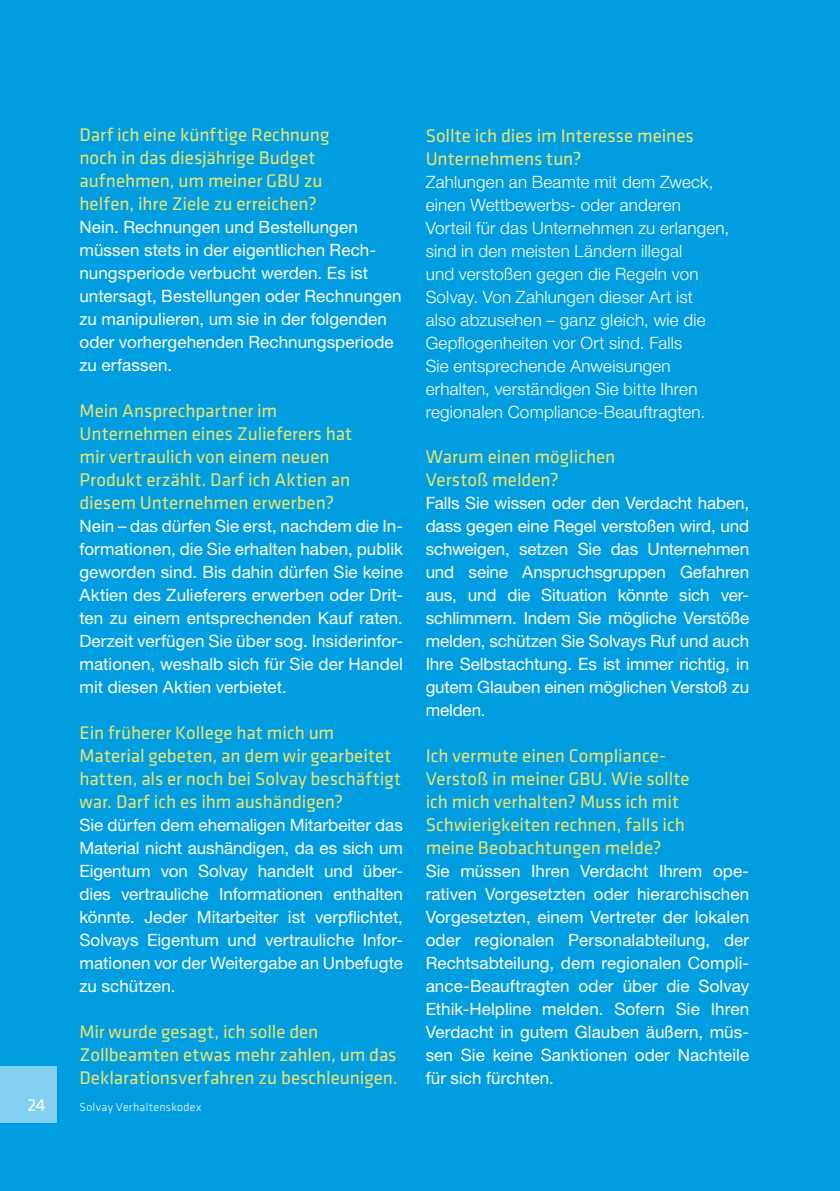
<style>
.page{position:relative;width:840px;height:1191px;background:#fff}
.page>*{position:absolute;margin:0;border:0;box-sizing:border-box;transform-origin:0 0}
.t1{font:19px/23px "Klavika";letter-spacing:-.005em;color:#e7e575}
.t2{font:18px "Klavika";color:#fff}
.t3{font:17px/23px "Helvetica Neue LT Std";letter-spacing:.005em;color:#fff;text-align:justify}
.t4{font:300 17px/23px "Helvetica Neue LT Std";letter-spacing:.015em;color:#fff}
.t5{font:300 12px "Klavika";letter-spacing:.02em;color:#fff}
</style>
<div class="page">
<div style="left:0;top:0;width:839px;height:1191px;background:#009ee0"></div>
<div style="left:0;top:1066px;width:57px;height:56px;background:#84d0f0"></div>
<p class="t1" style="left:79px;top:123px;width:251px">Darf ich eine künftige Rechnung noch in das diesjährige Budget aufnehmen, um meiner GBU zu helfen, ihre Ziele zu erreichen?</p>
<p class="t3" style="left:79px;top:215px;width:323px;text-align:left">Nein. Rechnungen und Bestellungen müssen stets in der eigentlichen Rech&shy;nungsperiode verbucht werden. Es ist untersagt, Bestellungen oder Rechnungen zu manipulieren, um sie in der folgenden oder vorhergehenden Rechnungsperiode zu erfassen.</p>
<p class="t1" style="left:79px;top:399px;width:274px">Mein Ansprechpartner im<br>Unternehmen eines Zulieferers hat mir vertraulich von einem neuen<br>Produkt erzählt. Darf ich Aktien an diesem Unternehmen erwerben?</p>
<p class="t3" style="left:79px;top:514px;width:325px">Nein – das dürfen Sie erst, nachdem die In&shy;formationen, die Sie erhalten haben, publik geworden sind. Bis dahin dürfen Sie keine Aktien des Zulieferers erwerben oder Drit&shy;ten zu einem entsprechenden Kauf raten.<br>Derzeit verfügen Sie über sog. Insiderinfor&shy;mationen, weshalb sich für Sie der Handel mit diesen Aktien verbietet.</p>
<p class="t1" style="left:79px;top:721px;width:323px">Ein früherer Kollege hat mich um Material gebeten, an dem wir gearbeitet hatten, als er noch bei Solvay beschäftigt war. Darf ich es ihm aushändigen?</p>
<p class="t3" style="left:79px;top:813px;width:325px">Sie dürfen dem ehemaligen Mitarbeiter das Material nicht aushändigen, da es sich um Eigentum von Solvay handelt und über&shy;dies vertrauliche Informationen enthalten könnte. Jeder Mitarbeiter ist verpflichtet, Solvays Eigentum und vertrauliche Infor&shy;mationen vor der Weitergabe an Unbefugte zu schützen.</p>
<p class="t1" style="left:79px;top:1020px;width:319px">Mir wurde gesagt, ich solle den<br>Zollbeamten etwas mehr zahlen, um das<br>Deklarationsverfahren zu beschleunigen.</p>
<p class="t2" style="left:28px;top:1093px;width:19px">24</p>
<p class="t5" style="left:79px;top:1100px;width:123px">Solvay Verhaltenskodex</p>
<p class="t1" style="left:425px;top:123px;width:269px">Sollte ich dies im Interesse meines<br>Unternehmens tun?</p>
<p class="t4" style="left:425px;top:170px;width:305px">Zahlungen an Beamte mit dem Zweck, einen Wettbewerbs- oder anderen Vorteil für das Unternehmen zu erlangen, sind in den meisten Ländern illegal<br>und verstoßen gegen die Regeln von Solvay. Von Zahlungen dieser Art ist<br>also abzusehen – ganz gleich, wie die Gepflogenheiten vor Ort sind. Falls<br>Sie entsprechende Anweisungen erhalten, verständigen Sie bitte Ihren regionalen Compliance-Beauftragten.</p>
<p class="t1" style="left:425px;top:445px;width:191px">Warum einen möglichen<br>Verstoß melden?</p>
<p class="t3" style="left:425px;top:491px;width:325px">Falls Sie wissen oder den Verdacht haben, dass gegen eine Regel verstoßen wird, und schweigen, setzen Sie das Unternehmen und seine Anspruchsgruppen Gefahren aus, und die Situation könnte sich ver&shy;schlimmern. Indem Sie mögliche Verstöße melden, schützen Sie Solvays Ruf und auch Ihre Selbstachtung. Es ist immer richtig, in gutem Glauben einen möglichen Verstoß zu melden.</p>
<p class="t1" style="left:425px;top:744px;width:265px">Ich vermute einen Compliance-<br>Verstoß in meiner GBU. Wie sollte ich mich verhalten? Muss ich mit<br>Schwierigkeiten rechnen, falls ich meine Beobachtungen melde?</p>
<p class="t3" style="left:425px;top:859px;width:325px">Sie müssen Ihren Verdacht Ihrem ope&shy;rativen Vorgesetzten oder hierarchischen Vorgesetzten, einem Vertreter der lokalen oder regionalen Personalabteilung, der Rechtsabteilung, dem regionalen Compli&shy;ance-Beauftragten oder über die Solvay Ethik-Helpline melden. Sofern Sie Ihren Verdacht in gutem Glauben äußern, müs&shy;sen Sie keine Sanktionen oder Nachteile für sich fürchten.</p>
</div>
